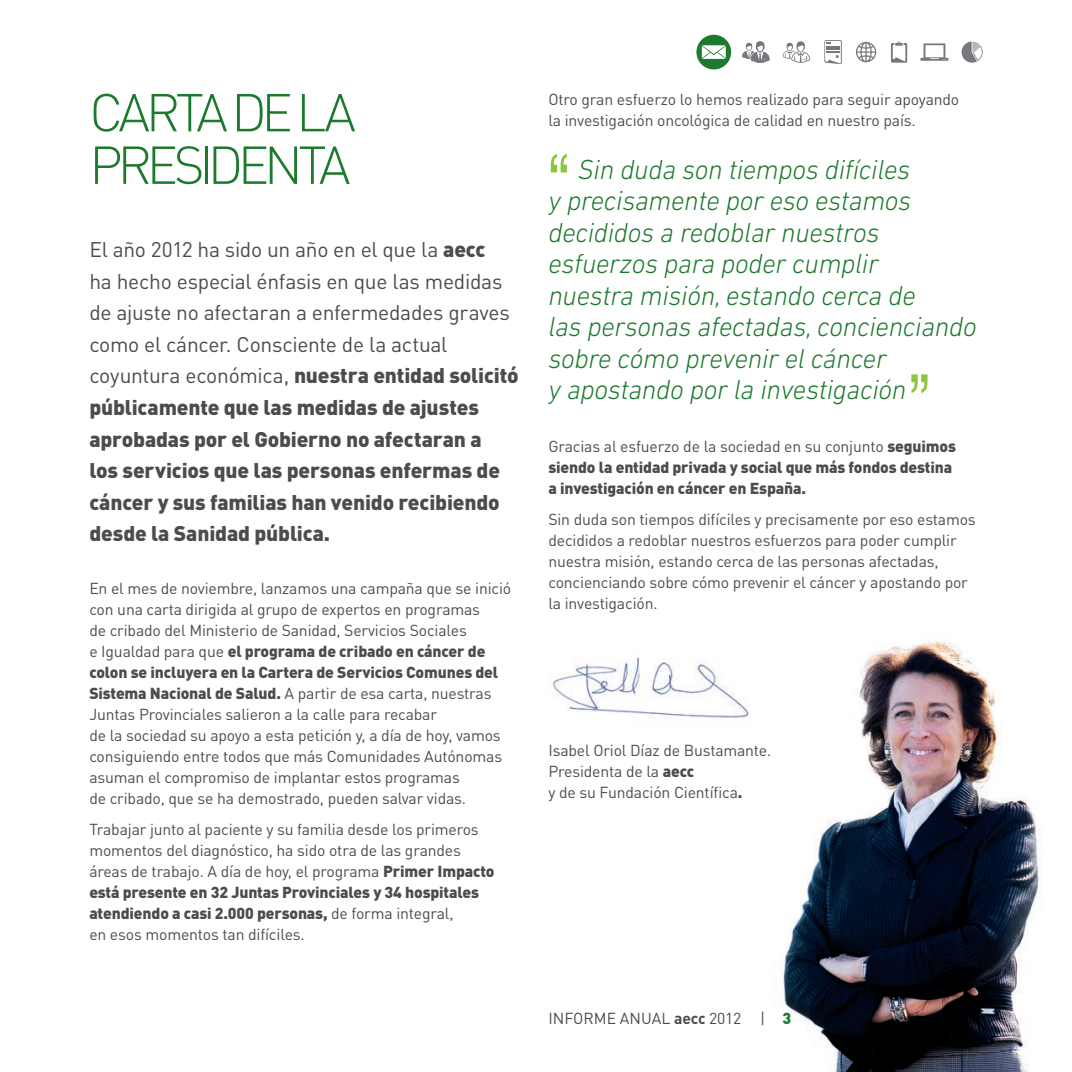
<style>
.page{position:relative;width:1072px;height:1072px;background:#fff}
.page>*{position:absolute;margin:0;border:0;box-sizing:border-box;transform-origin:0 0}
.t1{font:condensed 73.5px "Helvetica";color:#8bc63e}
.t2{font:300 52.5px/52.5px "DIN Pro";letter-spacing:-.1em;color:#1c792d}
.t3{font:italic 300 28px/31.5px "DIN Next LT Pro";letter-spacing:-.01em;color:#1c792d}
.t4{font:900 21px/31.5px "DIN Pro";letter-spacing:-.01em;color:#4b4c4d}
.t5{font:15.75px/21px "DIN Pro";letter-spacing:-.01em;color:#4b4c4d}
.t6{font:900 15.75px/21px "DIN Pro";letter-spacing:-.01em;color:#4b4c4d}
.s1{font-weight:400}
.s2{font-weight:900}
.s3{font-weight:700}
.s4{font-weight:900;color:#1c792d}
</style>
<div class="page">
<svg style="left:891px;top:42px;width:16px;height:21px"></svg>
<svg style="left:920px;top:43px;width:28px;height:18px"></svg>
<svg style="left:856px;top:42px;width:20px;height:20px"></svg>
<svg style="left:782px;top:41px;width:28px;height:22px"></svg>
<svg style="left:742px;top:41px;width:27px;height:22px"></svg>
<svg style="left:961px;top:42px;width:21px;height:21px"></svg>
<svg style="left:824px;top:40px;width:17px;height:24px"></svg>
<img style="left:781px;top:640px;width:261px;height:431px">
<img style="left:552px;top:657px;width:197px;height:62px">
<div style="left:696px;top:35px;width:35px;height:34px;background:#1c792d;border-radius:50%"></div>
<svg style="left:701px;top:45px;width:24px;height:14px"></svg>
<p class="t2" style="left:89px;top:82px;width:268px">CARTA DE LA<br>PRESIDENTA</p>
<p class="t4" style="left:89px;top:231px;width:431px"><span class="s1">El año 2012 ha sido un año en el que la</span> aecc<br><span class="s1">ha hecho especial énfasis en que las medidas de ajuste no afectaran a enfermedades graves como el cáncer. Consciente de la actual coyuntura económica,</span> nuestra entidad solicitó públicamente que las medidas de ajustes aprobadas por el Gobierno no afectaran a<br>los servicios que las personas enfermas de cáncer y sus familias han venido recibiendo desde la Sanidad pública.</p>
<p class="t5" style="left:89px;top:576px;width:423px">En el mes de noviembre, lanzamos una campaña que se inició con una carta dirigida al grupo de expertos en programas<br>de cribado del Ministerio de Sanidad, Servicios Sociales<br>e Igualdad para que <span class="s2">el programa de cribado en cáncer de colon se incluyera en la Cartera de Servicios Comunes del Sistema Nacional de Salud.</span> A partir de esa carta, nuestras Juntas Provinciales salieron a la calle para recabar<br>de la sociedad su apoyo a esta petición y, a día de hoy, vamos consiguiendo entre todos que más Comunidades Autónomas asuman el compromiso de implantar estos programas<br>de cribado, que se ha demostrado, pueden salvar vidas.</p>
<p class="t5" style="left:89px;top:817px;width:407px">Trabajar junto al paciente y su familia desde los primeros momentos del diagnóstico, ha sido otra de las grandes áreas de trabajo. A día de hoy, el programa <span class="s2">Primer Impacto está presente en 32 Juntas Provinciales y 34 hospitales atendiendo a casi 2.000 personas,</span> de forma integral,<br>en esos momentos tan difíciles.</p>
<p class="t5" style="left:548px;top:87px;width:412px">Otro gran esfuerzo lo hemos realizado para seguir apoyando la investigación oncológica de calidad en nuestro país.</p>
<p class="t1" style="left:548px;top:137px;width:22px">“</p>
<p class="t3" style="left:548px;top:153px;width:430px;text-indent:29px">Sin duda son tiempos difíciles<br>y precisamente por eso estamos decididos a redoblar nuestros esfuerzos para poder cumplir<br>nuestra misión, estando cerca de<br>las personas afectadas, concienciando sobre cómo prevenir el cáncer<br>y apostando por la investigación</p>
<p class="t1" style="left:909px;top:357px;width:22px">”</p>
<p class="t6" style="left:548px;top:433px;width:409px"><span class="s1">Gracias al esfuerzo de la sociedad en su conjunto</span> seguimos siendo la entidad privada y social que más fondos destina a investigación en cáncer en España.</p>
<p class="t5" style="left:548px;top:507px;width:429px">Sin duda son tiempos difíciles y precisamente por eso estamos decididos a redoblar nuestros esfuerzos para poder cumplir nuestra misión, estando cerca de las personas afectadas, concienciando sobre cómo prevenir el cáncer y apostando por la investigación.</p>
<p class="t5" style="left:548px;top:738px;width:224px">Isabel Oriol Díaz de Bustamante.<br>Presidenta de la <span class="s2">aecc<br></span>y de su Fundación Científica<span class="s2">.</span></p>
<p class="t5" style="left:548px;top:1006px;width:244px">INFORME ANUAL <span class="s3">aecc</span> 2012 | <span class="s4">3</span></p>
</div>
